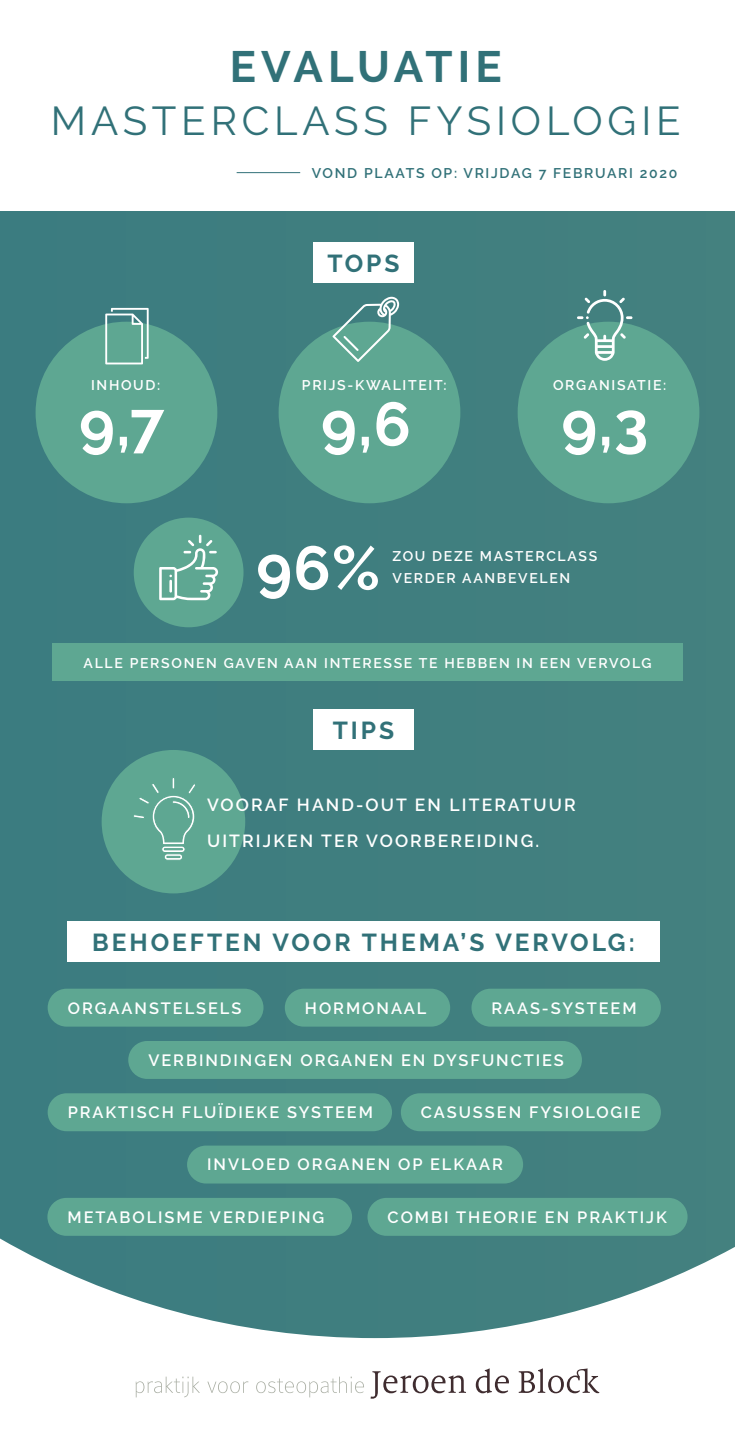
<style>
.page{position:relative;width:735px;height:1439px;background:#fff}
.page>*{position:absolute;margin:0;border:0;box-sizing:border-box;transform-origin:0 0}
.t1{font:700 61.25px "Raleway";color:#fff}
.t2{font:700 43.75px "Raleway";letter-spacing:.105em;color:#317178}
.t3{font:40.25px "Raleway";letter-spacing:.12em;color:#317178}
.t4{font:700 24.5px "Raleway";letter-spacing:.12em;color:#317178}
.t5{font:600 17.5px/35.7px "Raleway";letter-spacing:.12em;color:#fff}
.t6{font:600 16.28px "Raleway";letter-spacing:.12em;color:#fff}
.t7{font:600 14px "Raleway";letter-spacing:.12em;color:#fff}
.t8{font:600 14px "Raleway";letter-spacing:.12em;color:#317178}
</style>
<div class="page">
<div style="left:0;top:211px;width:734px;height:1127px;background:#407e7f"></div>
<div style="left:313px;top:242px;width:100px;height:41px;background:#fff"></div>
<hr style="left:236px;top:172px;width:64px;height:1px;background:#317178">
<svg style="left:136px;top:1376px;width:64px;height:21px"></svg>
<svg style="left:207px;top:1381px;width:41px;height:12px"></svg>
<svg style="left:256px;top:1376px;width:108px;height:21px"></svg>
<svg style="left:370px;top:1371px;width:95px;height:27px"></svg>
<svg style="left:475px;top:1368px;width:33px;height:25px"></svg>
<svg style="left:518px;top:1368px;width:81px;height:25px"></svg>
<div style="left:36px;top:322px;width:181px;height:181px;background:#5ea792;border-radius:50%"></div>
<div style="left:278px;top:322px;width:182px;height:181px;background:#5ea792;border-radius:50%"></div>
<div style="left:517px;top:322px;width:182px;height:181px;background:#5ea792;border-radius:50%"></div>
<svg style="left:105px;top:308px;width:44px;height:56px"></svg>
<svg style="left:332px;top:296px;width:67px;height:66px"></svg>
<svg style="left:576px;top:290px;width:56px;height:71px"></svg>
<div style="left:313px;top:709px;width:100px;height:41px;background:#fff"></div>
<div style="left:66px;top:920px;width:593px;height:41px;background:#fff"></div>
<div style="left:102px;top:750px;width:143px;height:143px;background:#5ea792;border-radius:50%"></div>
<svg style="left:133px;top:778px;width:62px;height:82px"></svg>
<div style="left:48px;top:988px;width:215px;height:38px;background:#5ea792;border-radius:19px"></div>
<div style="left:128px;top:1041px;width:453px;height:38px;background:#5ea792;border-radius:19px"></div>
<div style="left:48px;top:1093px;width:344px;height:38px;background:#5ea792;border-radius:19px"></div>
<div style="left:187px;top:1145px;width:336px;height:38px;background:#5ea792;border-radius:19px"></div>
<div style="left:400px;top:1093px;width:260px;height:38px;background:#5ea792;border-radius:19px"></div>
<div style="left:47px;top:1198px;width:305px;height:37px;background:#5ea792;border-radius:19px"></div>
<div style="left:367px;top:1198px;width:320px;height:37px;background:#5ea792;border-radius:19px"></div>
<div style="left:471px;top:988px;width:189px;height:38px;background:#5ea792;border-radius:19px"></div>
<div style="left:284px;top:988px;width:166px;height:38px;background:#5ea792;border-radius:19px"></div>
<div style="left:52px;top:643px;width:630px;height:38px;background:#5ea792"></div>
<div style="left:134px;top:517px;width:109px;height:110px;background:#5ea792;border-radius:50%"></div>
<svg style="left:159px;top:535px;width:59px;height:65px"></svg>
<h2 class="t2" style="left:229px;top:42px;width:273px">EVALUATIE</h2>
<h3 class="t3" style="left:51px;top:98px;width:631px">MASTERCLASS FYSIOLOGIE</h3>
<p class="t8" style="left:311px;top:165px;width:367px">VOND PLAATS OP: VRIJDAG 7 FEBRUARI 2020</p>
<h3 class="t4" style="left:327px;top:249px;width:73px">TOPS</h3>
<p class="t7" style="left:91px;top:377px;width:71px">INHOUD:</p>
<p class="t7" style="left:302px;top:377px;width:146px">PRIJS-KWALITEIT:</p>
<p class="t7" style="left:552px;top:377px;width:115px">ORGANISATIE:</p>
<h1 class="t1" style="left:320px;top:389px;width:91px">9,6</h1>
<h1 class="t1" style="left:561px;top:389px;width:88px">9,3</h1>
<h1 class="t1" style="left:79px;top:389px;width:87px">9,7</h1>
<h1 class="t1" style="left:256px;top:533px;width:125px">96%</h1>
<p class="t7" style="left:392px;top:548px;width:206px">ZOU DEZE MASTERCLASS</p>
<p class="t7" style="left:392px;top:569px;width:179px">VERDER AANBEVELEN</p>
<p class="t7" style="left:83px;top:655px;width:569px">ALLE PERSONEN GAVEN AAN INTERESSE TE HEBBEN IN EEN VERVOLG</p>
<h3 class="t4" style="left:332px;top:716px;width:63px">TIPS</h3>
<p class="t5" style="left:207px;top:787px;width:370px">VOORAF HAND-OUT EN LITERATUUR<br>UITRIJKEN TER VOORBEREIDING.</p>
<h3 class="t4" style="left:92px;top:928px;width:543px">BEHOEFTEN VOOR THEMA’S VERVOLG:</h3>
<p class="t6" style="left:68px;top:998px;width:175px">ORGAANSTELSELS</p>
<p class="t6" style="left:305px;top:998px;width:123px">HORMONAAL</p>
<p class="t6" style="left:491px;top:998px;width:146px">RAAS-SYSTEEM</p>
<p class="t6" style="left:148px;top:1050px;width:416px">VERBINDINGEN ORGANEN EN DYSFUNCTIES</p>
<p class="t6" style="left:68px;top:1103px;width:306px">PRAKTISCH FLUÏDIEKE SYSTEEM</p>
<p class="t6" style="left:421px;top:1103px;width:221px">CASUSSEN FYSIOLOGIE</p>
<p class="t6" style="left:207px;top:1155px;width:297px">INVLOED ORGANEN OP ELKAAR</p>
<p class="t6" style="left:68px;top:1207px;width:258px">METABOLISME VERDIEPING</p>
<p class="t6" style="left:387px;top:1207px;width:280px">COMBI THEORIE EN PRAKTIJK</p>
</div>
